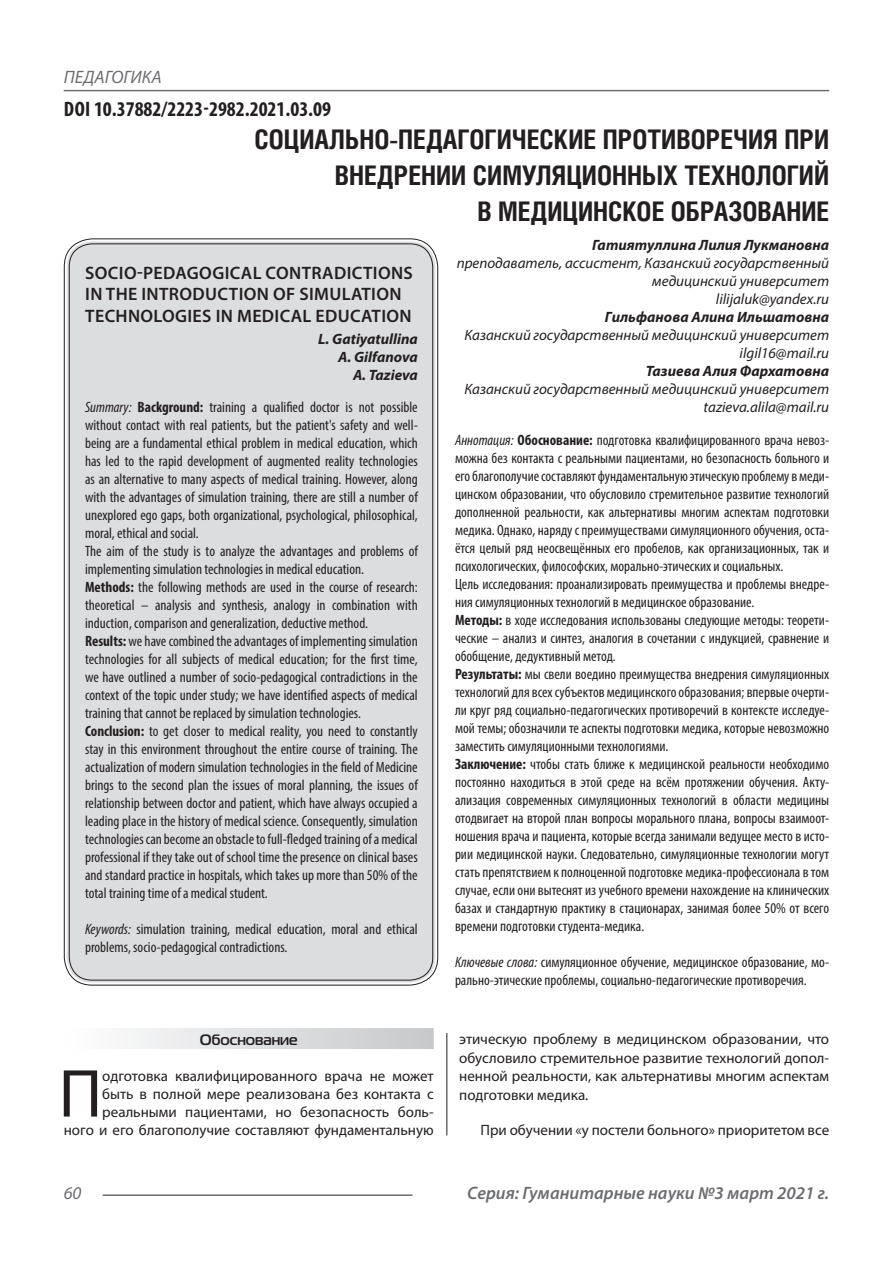
<style>
.page{position:relative;width:893px;height:1263px;background:#fff}
.page>*{position:absolute;margin:0;border:0;box-sizing:border-box;transform-origin:0 0}
.Статья_текст_первый{font:68.4px "Myriad Pro";color:#231f20}
.Статья_название{font:700 27px/36px "Helios Cond C";color:#231f20;text-align:right}
.ДОИ{font:700 condensed 21px "Myriad Pro";color:#231f20}
.Статья_название_англ{font:600 18px/21.6px "Myriad Pro";letter-spacing:.02em;color:#231f20}
.t1{font:italic 600 18px "Myriad Pro";color:#6c6d70}
.t2{font:italic 18px "Myriad Pro";color:#6c6d70}
.Статья_аннотация_тек{font:condensed 15px/18px "Myriad Pro";color:#231f20;text-align:justify}
.Статья_аннотация_анг{font:condensed 15px/18px "Myriad Pro";color:#231f20;text-align:justify}
.Статья_текст_первый-2{font:15px/18.3px "Myriad Pro";color:#231f20;text-align:right}
.Статья_автор_инфо{font:italic 15px/18px "Myriad Pro";color:#231f20;text-align:right}
.Статья_автор_инфо-2{font:italic 700 15px "Myriad Pro";color:#231f20}
.Статья_текст{font:15px "Myriad Pro";color:#231f20}
.Статья_автор_англ{font:italic 700 15px "Myriad Pro";color:#231f20}
.Статья_подзаголовок{font:700 15px "Magistral C";color:#231f20}
.s1{font-style:italic}
.s2{font-weight:700}
</style>
<div class="page">
<hr style="left:446px;top:128px;width:1px;height:1007px;background:#231f20">
<hr style="left:103px;top:1194px;width:309px;height:2px;background:#6c6d70">
<hr style="left:64px;top:90px;width:765px;height:1px;background:#6c6d70">
<div style="left:67px;top:241px;width:368px;height:742px;background:#dcdddf;border-radius:26px"></div>
<div style="left:64px;top:1028px;width:370px;height:21px;background:linear-gradient(to right,#fefeff,#c6c8ca)"></div>
<p class="t2" style="left:64px;top:66px;width:100px">ПЕДАГОГИКА</p>
<p class="ДОИ" style="left:64px;top:96px;width:269px">DOI 10.37882/2223-2982.2021.03.09</p>
<p class="Статья_название" style="left:255px;top:121px;width:576px">СОЦИАЛЬНО-ПЕДАГОГИЧЕСКИЕ ПРОТИВОРЕЧИЯ ПРИ<br>ВНЕДРЕНИИ СИМУЛЯЦИОННЫХ ТЕХНОЛОГИЙ<br>В МЕДИЦИНСКОЕ ОБРАЗОВАНИЕ</p>
<p class="Статья_автор_инфо-2" style="left:592px;top:235px;width:239px">Гатиятуллина Лилия Лукмановна</p>
<p class="Статья_автор_инфо" style="left:457px;top:253px;width:374px">преподаватель, ассистент, Казанский государственный медицинский университет</p>
<p class="Статья_автор_инфо" style="left:716px;top:289px;width:115px">lilijaluk@yandex.ru</p>
<p class="Статья_автор_инфо-2" style="left:605px;top:307px;width:226px">Гильфанова Алина Ильшатовна</p>
<p class="Статья_автор_инфо" style="left:465px;top:325px;width:366px">Казанский государственный медицинский университет</p>
<p class="Статья_автор_инфо" style="left:740px;top:343px;width:91px">ilgil16@mail.ru</p>
<p class="Статья_автор_инфо-2" style="left:646px;top:361px;width:185px">Тазиева Алия Фархатовна</p>
<p class="Статья_автор_инфо" style="left:465px;top:379px;width:366px">Казанский государственный медицинский университет</p>
<p class="Статья_автор_инфо" style="left:703px;top:397px;width:127px">tazieva.alila@mail.ru</p>
<p class="Статья_аннотация_тек" style="left:455px;top:430px;width:376px"><span class="s1">Аннотация:</span> <span class="s2">Обоснование:</span> подготовка квалифицированного врача невоз&shy;можна без контакта с реальными пациентами, но безопасность больного и его благополучие составляют фундаментальную этическую проблему в меди&shy;цинском образовании, что обусловило стремительное развитие технологий дополненной реальности, как альтернативы многим аспектам подготовки медика. Однако, наряду с преимуществами симуляционного обучения, оста&shy;ётся целый ряд неосвещённых его пробелов, как организационных, так и психологических, философских, морально-этических и социальных.</p>
<p class="Статья_аннотация_тек" style="left:455px;top:574px;width:376px">Цель исследования: проанализировать преимущества и проблемы внедре&shy;ния симуляционных технологий в медицинское образование.</p>
<p class="Статья_аннотация_тек" style="left:455px;top:610px;width:376px"><span class="s2">Методы:</span> в ходе исследования использованы следующие методы: теорети&shy;ческие – анализ и синтез, аналогия в сочетании с индукцией, сравнение и обобщение, дедуктивный метод.</p>
<p class="Статья_аннотация_тек" style="left:455px;top:664px;width:376px"><span class="s2">Результаты:</span> мы свели воедино преимущества внедрения симуляционных технологий для всех субъектов медицинского образования; впервые очерти&shy;ли круг ряд социально-педагогических противоречий в контексте исследуе&shy;мой темы; обозначили те аспекты подготовки медика, которые невозможно заместить симуляционными технологиями.</p>
<p class="Статья_аннотация_тек" style="left:455px;top:754px;width:376px"><span class="s2">Заключение:</span> чтобы стать ближе к медицинской реальности необходимо постоянно находиться в этой среде на всём протяжении обучения. Акту&shy;ализация современных симуляционных технологий в области медицины отодвигает на второй план вопросы морального плана, вопросы взаимоот&shy;ношения врача и пациента, которые всегда занимали ведущее место в исто&shy;рии медицинской науки. Следовательно, симуляционные технологии могут стать препятствием к полноценной подготовке медика-профессионала в том случае, если они вытеснят из учебного времени нахождение на клинических базах и стандартную практику в стационарах, занимая более 50% от всего времени подготовки студента-медика.</p>
<p class="Статья_аннотация_тек" style="left:455px;top:952px;width:376px"><span class="s1">Ключевые слова:</span> симуляционное обучение, медицинское образование, мо&shy;рально-этические проблемы, социально-педагогические противоречия.</p>
<p class="Статья_название_англ" style="left:85px;top:262px;width:329px">SOCIO-PEDAGOGICAL CONTRADICTIONS<br>IN THE INTRODUCTION OF SIMULATION<br>TECHNOLOGIES IN MEDICAL EDUCATION</p>
<p class="Статья_автор_англ" style="left:318px;top:329px;width:101px">L. Gatiyatullina</p>
<p class="Статья_автор_англ" style="left:338px;top:347px;width:81px">A. Gilfanova</p>
<p class="Статья_автор_англ" style="left:353px;top:365px;width:66px">A. Tazieva</p>
<p class="Статья_аннотация_анг" style="left:85px;top:398px;width:334px"><span class="s1">Summary:</span> <span class="s2">Background:</span> training a qualified doctor is not possible without contact with real patients, but the patient's safety and well&shy;being are a fundamental ethical problem in medical education, which has led to the rapid development of augmented reality technologies as an alternative to many aspects of medical training. However, along with the advantages of simulation training, there are still a number of unexplored ego gaps, both organizational, psychological, philosophical, moral, ethical and social.</p>
<p class="Статья_аннотация_анг" style="left:85px;top:542px;width:334px">The aim of the study is to analyze the advantages and problems of implementing simulation technologies in medical education.</p>
<p class="Статья_аннотация_анг" style="left:85px;top:578px;width:334px"><span class="s2">Methods:</span> the following methods are used in the course of research: theoretical – analysis and synthesis, analogy in combination with induction, comparison and generalization, deductive method.</p>
<p class="Статья_аннотация_анг" style="left:85px;top:632px;width:334px"><span class="s2">Results:</span> we have combined the advantages of implementing simulation technologies for all subjects of medical education; for the first time, we have outlined a number of socio-pedagogical contradictions in the context of the topic under study; we have identified aspects of medical training that cannot be replaced by simulation technologies.</p>
<p class="Статья_аннотация_анг" style="left:85px;top:722px;width:334px"><span class="s2">Conclusion:</span> to get closer to medical reality, you need to constantly stay in this environment throughout the entire course of training. The actualization of modern simulation technologies in the field of Medicine brings to the second plan the issues of moral planning, the issues of relationship between doctor and patient, which have always occupied a leading place in the history of medical science. Consequently, simulation technologies can become an obstacle to full-fledged training of a medical professional if they take out of school time the presence on clinical bases and standard practice in hospitals, which takes up more than 50% of the total training time of a medical student.</p>
<p class="Статья_аннотация_анг" style="left:85px;top:920px;width:334px"><span class="s1">Keywords:</span> simulation training, medical education, moral and ethical problems, socio-pedagogical contradictions.</p>
<p class="Статья_подзаголовок" style="left:200px;top:1030px;width:99px">Обоснование</p>
<p class="Статья_текст_первый-2" style="left:64px;top:1066px;width:371px">одготовка квалифицированного врача не может<br>быть в полной мере реализована без контакта с реальными пациентами, но безопасность боль-<br>ного и его благополучие составляют фундаментальную</p>
<p class="Статья_текст_первый" style="left:59px;top:1051px;width:45px">П</p>
<p class="Статья_текст_первый-2" style="left:459px;top:1029px;width:371px;text-align:justify">этическую проблему в медицинском образовании, что обусловило стремительное развитие технологий допол&shy;ненной реальности, как альтернативы многим аспектам подготовки медика.</p>
<p class="Статья_текст" style="left:480px;top:1121px;width:350px">При обучении «у постели больного» приоритетом все</p>
<p class="t2" style="left:64px;top:1182px;width:19px">60</p>
<p class="t1" style="left:467px;top:1182px;width:363px">Серия: Гуманитарные науки №3 март 2021 г.</p>
</div>
